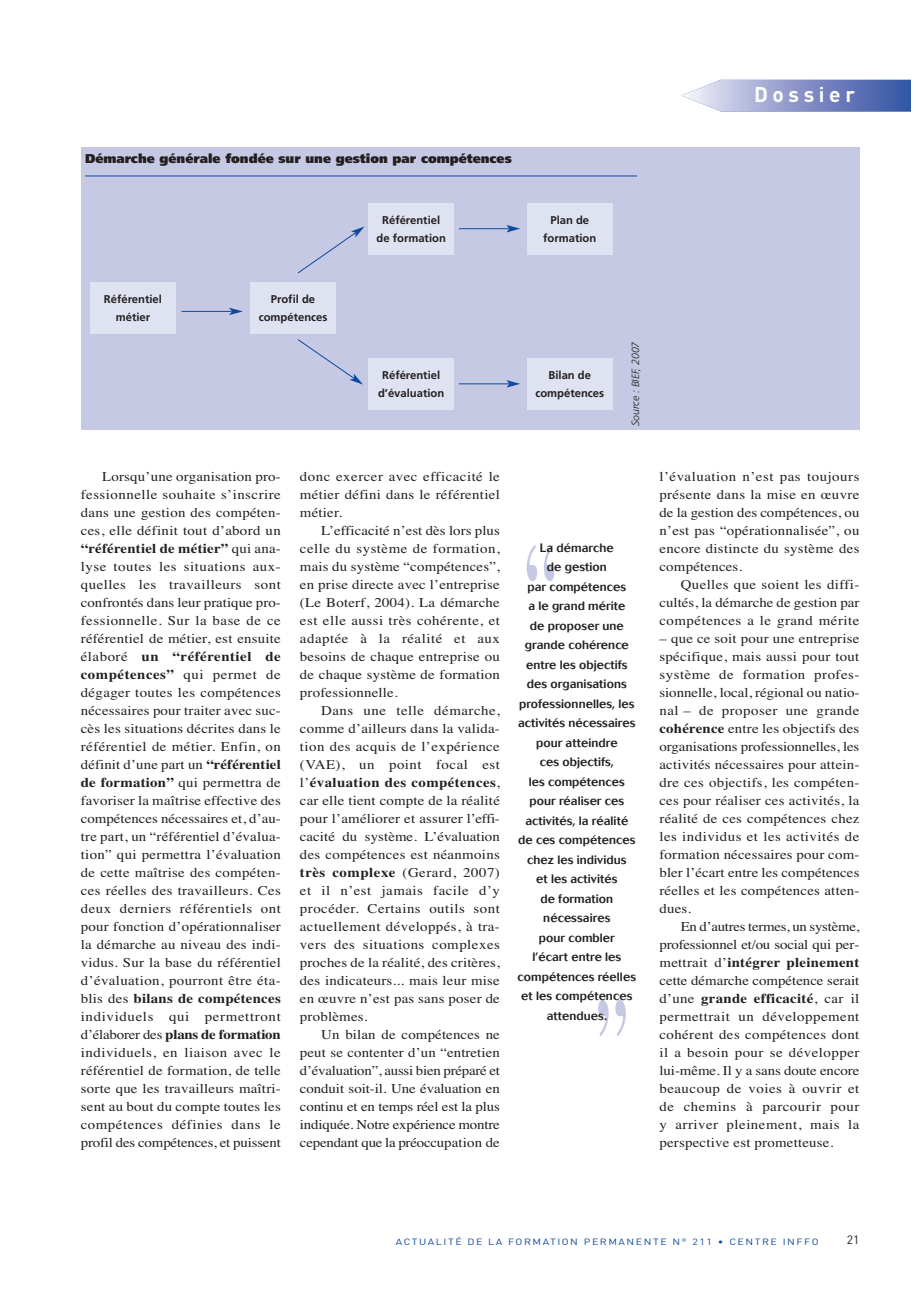
<style>
.page{position:relative;width:919px;height:1289px;background:#fff}
.page>*{position:absolute;margin:0;border:0;box-sizing:border-box;transform-origin:0 0}
.t1{font:150px "Times";color:#c6c9e4;scale:.5 1}
.t2{font:700 21px "DIN";letter-spacing:.22em;color:#fff}
.t3{font:13.5px/18px "Times";letter-spacing:.015em;color:#231f20;text-align:justify;scale:1.1 1}
.t4{font:13.5px/18px "Times Bold TT";letter-spacing:.02em;color:#231f20;scale:1.1 1}
.t5{font:13.5px/18px "Times";letter-spacing:-.015em;color:#231f20;text-align:right;scale:1.1 1}
.t6{font:13.5px "Times Bold TT";letter-spacing:-.01em;color:#231f20;scale:1.1 1}
.t7{font:13.5px "Times";letter-spacing:.045em;color:#231f20;scale:1.1 1}
.t8{font:900 12.75px "Frutiger";color:#231f20}
.t9{font:500 12px/19.5px "Cosmos";letter-spacing:.005em;color:#231f20;text-align:center}
.t10{font:12px "DIN";color:#231f20}
.t11{font:700 11.25px/18px "Frutiger";color:#231f20;text-align:center}
.t12{font:italic 300 10.5px "Frutiger";color:#231f20}
.t13{font:9px "DIN";letter-spacing:.145em;color:#0f499d;scale:1.18 1}
.s1{font-family:"Times"}
.s2{font-family:"Times Bold TT"}
</style>
<div class="page">
<svg style="left:681px;top:80px;width:229px;height:31px;background:#919dcc"></svg>
<div style="left:81px;top:147px;width:778px;height:282px;background:#c6c9e4"></div>
<hr style="left:85px;top:176px;width:552px;height:1px;background:#0f499d">
<div style="left:90px;top:283px;width:85px;height:51px;background:#dfe2f1"></div>
<div style="left:250px;top:283px;width:85px;height:51px;background:#dfe2f1"></div>
<div style="left:368px;top:203px;width:85px;height:51px;background:#dfe2f1"></div>
<div style="left:368px;top:358px;width:85px;height:51px;background:#dfe2f1"></div>
<div style="left:527px;top:203px;width:85px;height:51px;background:#dfe2f1"></div>
<div style="left:527px;top:358px;width:85px;height:51px;background:#dfe2f1"></div>
<hr style="left:181px;top:311px;width:51px;height:1px;background:#0f499d">
<svg style="left:229px;top:308px;width:14px;height:7px"></svg>
<hr style="left:459px;top:228px;width:50px;height:1px;background:#0f499d">
<svg style="left:506px;top:225px;width:14px;height:7px"></svg>
<hr style="left:459px;top:383px;width:50px;height:1px;background:#0f499d">
<svg style="left:506px;top:380px;width:14px;height:7px"></svg>
<svg style="left:298px;top:226px;width:66px;height:47px"></svg>
<svg style="left:298px;top:339px;width:65px;height:45px"></svg>
<p class="t8" style="left:85px;top:153px;width:428px">Démarche générale fondée sur une gestion par compétences</p>
<p class="t11" style="left:376px;top:212px;width:71px">Référentiel de formation</p>
<p class="t11" style="left:543px;top:212px;width:55px">Plan de formation</p>
<h2 class="t2" style="left:754px;top:83px;width:102px">Dossier</h2>
<p class="t11" style="left:104px;top:291px;width:59px">Référentiel métier</p>
<p class="t11" style="left:259px;top:291px;width:70px">Profil de compétences</p>
<p class="t11" style="left:378px;top:367px;width:68px">Référentiel d’évaluation</p>
<p class="t11" style="left:535px;top:367px;width:70px">Bilan de compétences</p>
<p class="t12" style="left:631px;top:426px;width:86px;rotate:-90deg">Source : BIEF, 2007</p>
<p class="t3" style="left:81px;top:467px;width:183px;text-indent:21px">Lorsqu’une organisation pro&shy;fessionnelle souhaite s’inscrire dans une gestion des compéten&shy;ces, elle définit tout d’abord un</p>
<p class="t4" style="left:81px;top:539px;width:183px">“référentiel de métier” <span class="s1">qui ana-</span></p>
<p class="t3" style="left:81px;top:557px;width:183px">lyse toutes les situations aux&shy;quelles les travailleurs sont confrontés dans leur pratique pro&shy;fessionnelle. Sur la base de ce référentiel de métier, est ensuite</p>
<p class="t4" style="left:81px;top:647px;width:183px"><span class="s1">élaboré</span> un “référentiel de compétences” <span class="s1">qui permet de</span></p>
<p class="t3" style="left:81px;top:683px;width:183px">dégager toutes les compétences nécessaires pour traiter avec suc&shy;cès les situations décrites dans le référentiel de métier. Enfin, on définit d’une part un <span class="s2">“référentiel de formation”</span> qui permettra de favoriser la maîtrise effective des compétences nécessaires et, d’au&shy;tre part, un “référentiel d’évalua&shy;tion” qui permettra l’évaluation de cette maîtrise des compéten&shy;ces réelles des travailleurs. Ces deux derniers référentiels ont pour fonction d’opérationnaliser la démarche au niveau des indi&shy;vidus. Sur la base du référentiel d’évaluation, pourront être éta-</p>
<p class="t4" style="left:81px;top:989px;width:183px"><span class="s1">blis des</span> bilans de compétences</p>
<p class="t7" style="left:81px;top:1008px;width:183px">individuels qui permettront</p>
<p class="t6" style="left:81px;top:1026px;width:183px"><span class="s1">d’élaborer des</span> plans de formation</p>
<p class="t3" style="left:81px;top:1043px;width:183px">individuels, en liaison avec le référentiel de formation, de telle sorte que les travailleurs maîtri&shy;sent au bout du compte toutes les compétences définies dans le profil des compétences, et puissent</p>
<p class="t3" style="left:300px;top:467px;width:183px">donc exercer avec efficacité le métier défini dans le référentiel métier.</p>
<p class="t3" style="left:300px;top:521px;width:183px;text-indent:21px">L’efficacité n’est dès lors plus celle du système de formation, mais du système “compétences”, en prise directe avec l’entreprise (Le Boterf, 2004). La démarche est elle aussi très cohérente, et adaptée à la réalité et aux besoins de chaque entreprise ou de chaque système de formation professionnelle.</p>
<p class="t3" style="left:300px;top:701px;width:183px;text-indent:21px">Dans une telle démarche, comme d’ailleurs dans la valida&shy;tion des acquis de l’expérience (VAE), un point focal est</p>
<p class="t4" style="left:300px;top:773px;width:183px"><span class="s1">l’</span>évaluation des compétences<span class="s1">,</span></p>
<p class="t3" style="left:300px;top:791px;width:183px">car elle tient compte de la réalité pour l’améliorer et assurer l’effi&shy;cacité du système. L’évaluation des compétences est néanmoins <span class="s2">très complexe</span> (Gerard, 2007) et il n’est jamais facile d’y procéder. Certains outils sont actuellement développés, à tra&shy;vers des situations complexes proches de la réalité, des critères, des indicateurs... mais leur mise en œuvre n’est pas sans poser de problèmes.</p>
<p class="t3" style="left:300px;top:1025px;width:183px;text-indent:21px">Un bilan de compétences ne peut se contenter d’un “entretien d’évaluation”, aussi bien préparé et conduit soit-il. Une évaluation en continu et en temps réel est la plus indiquée. Notre expérience montre cependant que la préoccupation de</p>
<p class="t9" style="left:517px;top:538px;width:120px">La démarche<br>de gestion<br>par compétences<br>a le grand mérite<br>de proposer une grande cohérence entre les objectifs des organisations professionnelles, les activités nécessaires pour atteindre<br>ces objectifs,<br>les compétences pour réaliser ces activités, la réalité de ces compétences chez les individus<br>et les activités<br>de formation nécessaires<br>pour combler<br>l’écart entre les compétences réelles et les compétences attendues.</p>
<h1 class="t1" style="left:524px;top:506px;width:68px">“</h1>
<h1 class="t1" style="left:628px;top:1074px;width:68px;rotate:-180deg">“</h1>
<p class="t3" style="left:659px;top:467px;width:183px">l’évaluation n’est pas toujours présente dans la mise en œuvre de la gestion des compétences, ou n’est pas “opérationnalisée”, ou encore distincte du système des compétences.</p>
<p class="t3" style="left:659px;top:575px;width:183px;text-indent:21px">Quelles que soient les diffi&shy;cultés, la démarche de gestion par compétences a le grand mérite</p>
<p class="t3" style="left:659px;top:629px;width:183px">– que ce soit pour une entreprise spécifique, mais aussi pour tout système de formation profes&shy;sionnelle, local, régional ou natio&shy;nal – de proposer une grande <span class="s2">cohérence</span> entre les objectifs des organisations professionnelles, les activités nécessaires pour attein&shy;dre ces objectifs, les compéten&shy;ces pour réaliser ces activités, la réalité de ces compétences chez les individus et les activités de formation nécessaires pour com&shy;bler l’écart entre les compétences réelles et les compétences atten&shy;dues.</p>
<p class="t5" style="left:659px;top:917px;width:183px">En d’autres termes, un système, professionnel et/ou social qui per-</p>
<p class="t4" style="left:659px;top:953px;width:183px"><span class="s1">mettrait d’</span>intégrer pleinement</p>
<p class="t3" style="left:659px;top:971px;width:183px">cette démarche compétence serait</p>
<p class="t4" style="left:659px;top:989px;width:183px"><span class="s1">d’une</span> grande efficacité<span class="s1">, car il</span></p>
<p class="t3" style="left:659px;top:1007px;width:183px">permettrait un développement cohérent des compétences dont il a besoin pour se développer lui-même. Il y a sans doute encore beaucoup de voies à ouvrir et de chemins à parcourir pour y arriver pleinement, mais la perspective est prometteuse.</p>
<p class="t13" style="left:396px;top:1236px;width:360px">ACTUALITÉ DE LA FORMATION PERMANENTE N° 211 • CENTRE INFFO</p>
<p class="t10" style="left:846px;top:1233px;width:14px">21</p>
</div>
